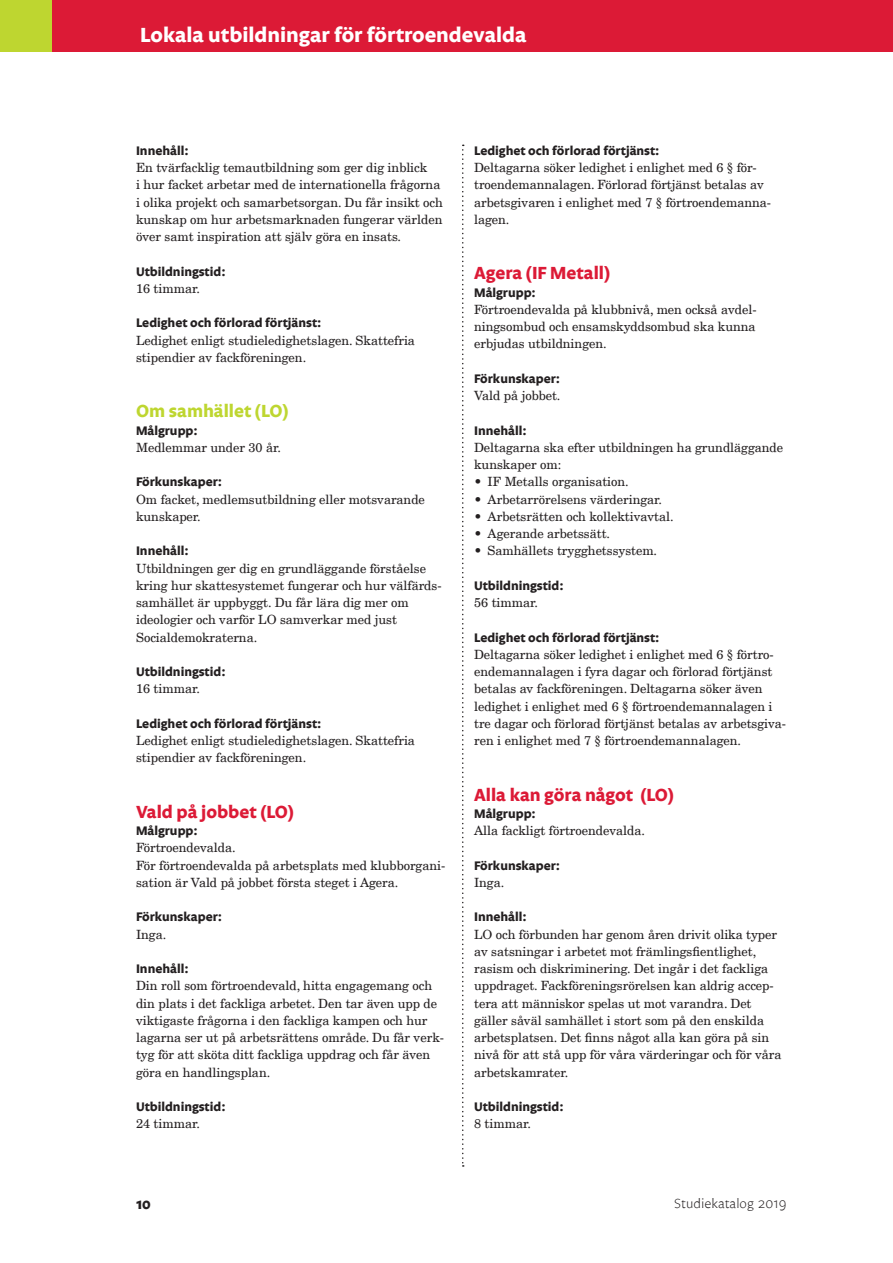
<style>
.page{position:relative;width:893px;height:1263px;background:#fff}
.page>*{position:absolute;margin:0;border:0;box-sizing:border-box;transform-origin:0 0}
.t1{font:700 21px "Legato";color:#fff}
.t2{font:700 18px "Legato";color:#dc1a36}
.t3{font:700 18px "Legato";color:#bed630}
.t4{font:700 15px "Legato";color:#231f20}
.t5{font:300 13.5px "Legato";color:#231f20}
.t6{font:12.75px/17.2px "New Century Schlbk LT";letter-spacing:-.005em;color:#231f20}
.t7{font:700 12.75px "Legato";color:#231f20}
</style>
<div class="page">
<div style="left:0;top:0;width:893px;height:52px;background:#dc1a36"></div>
<svg style="left:462px;top:145px;width:2px;height:1022px"></svg>
<div style="left:0;top:0;width:52px;height:51px;background:#bed630"></div>
<h1 class="t1" style="left:140px;top:23px;width:387px">Lokala utbildningar för förtroendevalda</h1>
<p class="t7" style="left:136px;top:143px;width:54px">Innehåll:</p>
<p class="t6" style="left:136px;top:159px;width:308px">En tvärfacklig temautbildning som ger dig inblick<br>i hur facket arbetar med de internationella frågorna i olika projekt och samarbetsorgan. Du får insikt och kunskap om hur arbetsmarknaden fungerar världen över samt inspiration att själv göra en insats.</p>
<p class="t7" style="left:136px;top:264px;width:91px">Utbildningstid:</p>
<p class="t6" style="left:136px;top:280px;width:65px">16 timmar.</p>
<p class="t7" style="left:136px;top:316px;width:187px">Ledighet och förlorad förtjänst:</p>
<p class="t6" style="left:136px;top:331px;width:280px">Ledighet enligt studieledighetslagen. Skattefria stipendier av fackföreningen.</p>
<h2 class="t3" style="left:136px;top:401px;width:154px">Om samhället (LO)</h2>
<p class="t7" style="left:136px;top:423px;width:63px">Målgrupp:</p>
<p class="t6" style="left:136px;top:439px;width:146px">Medlemmar under 30 år.</p>
<p class="t7" style="left:136px;top:475px;width:88px">Förkunskaper:</p>
<p class="t6" style="left:136px;top:490px;width:290px">Om facket, medlemsutbildning eller motsvarande kunskaper.</p>
<p class="t7" style="left:136px;top:544px;width:54px">Innehåll:</p>
<p class="t6" style="left:136px;top:559px;width:307px">Utbildningen ger dig en grundläggande förståelse kring hur skattesystemet fungerar och hur välfärds&shy;samhället är uppbyggt. Du får lära dig mer om ideologier och varför LO samverkar med just Socialdemokraterna.</p>
<p class="t7" style="left:136px;top:664px;width:91px">Utbildningstid:</p>
<p class="t6" style="left:136px;top:680px;width:65px">16 timmar.</p>
<p class="t7" style="left:136px;top:716px;width:187px">Ledighet och förlorad förtjänst:</p>
<p class="t6" style="left:136px;top:732px;width:280px">Ledighet enligt studieledighetslagen. Skattefria stipendier av fackföreningen.</p>
<h2 class="t2" style="left:136px;top:801px;width:159px">Vald på jobbet (LO)</h2>
<p class="t7" style="left:136px;top:823px;width:63px">Målgrupp:</p>
<p class="t6" style="left:136px;top:839px;width:311px">Förtroendevalda.<br>För förtroendevalda på arbetsplats med klubborgani&shy;sation är Vald på jobbet första steget i Agera.</p>
<p class="t7" style="left:136px;top:910px;width:88px">Förkunskaper:</p>
<p class="t6" style="left:136px;top:925px;width:32px">Inga.</p>
<p class="t7" style="left:136px;top:961px;width:54px">Innehåll:</p>
<p class="t6" style="left:136px;top:977px;width:309px">Din roll som förtroendevald, hitta engagemang och din plats i det fackliga arbetet. Den tar även upp de viktigaste frågorna i den fackliga kampen och hur lagarna ser ut på arbetsrättens område. Du får verk&shy;tyg för att sköta ditt fackliga uppdrag och får även göra en handlingsplan.</p>
<p class="t7" style="left:136px;top:1099px;width:91px">Utbildningstid:</p>
<p class="t6" style="left:136px;top:1115px;width:65px">24 timmar.</p>
<p class="t7" style="left:474px;top:143px;width:187px">Ledighet och förlorad förtjänst:</p>
<p class="t6" style="left:474px;top:159px;width:299px">Deltagarna söker ledighet i enlighet med 6 § för&shy;troendemannalagen. Förlorad förtjänst betalas av arbetsgivaren i enlighet med 7 § förtroendemanna&shy;lagen.</p>
<h2 class="t2" style="left:474px;top:263px;width:138px">Agera (IF Metall)</h2>
<p class="t7" style="left:474px;top:285px;width:63px">Målgrupp:</p>
<p class="t6" style="left:474px;top:301px;width:284px;text-align:justify">Förtroendevalda på klubbnivå, men också avdel&shy;ningsombud och ensamskyddsombud ska kunna erbjudas utbildningen.</p>
<p class="t7" style="left:474px;top:371px;width:88px">Förkunskaper:</p>
<p class="t6" style="left:474px;top:387px;width:88px">Vald på jobbet.</p>
<p class="t7" style="left:474px;top:423px;width:54px">Innehåll:</p>
<p class="t6" style="left:474px;top:439px;width:311px">Deltagarna ska efter utbildningen ha grundläggande kunskaper om:</p>
<p class="t6" style="left:474px;top:473px;width:156px">• IF Metalls organisation.</p>
<p class="t6" style="left:474px;top:490px;width:189px">• Arbetarrörelsens värderingar.</p>
<p class="t6" style="left:474px;top:508px;width:201px">• Arbetsrätten och kollektivavtal.</p>
<p class="t6" style="left:474px;top:525px;width:138px">• Agerande arbetssätt.</p>
<p class="t6" style="left:474px;top:542px;width:185px">• Samhällets trygghetssystem.</p>
<p class="t7" style="left:474px;top:578px;width:91px">Utbildningstid:</p>
<p class="t6" style="left:474px;top:594px;width:65px">56 timmar.</p>
<p class="t7" style="left:474px;top:630px;width:187px">Ledighet och förlorad förtjänst:</p>
<p class="t6" style="left:474px;top:646px;width:314px">Deltagarna söker ledighet i enlighet med 6 § förtro&shy;endemannalagen i fyra dagar och förlorad förtjänst betalas av fackföreningen. Deltagarna söker även ledighet i enlighet med 6 § förtroendemannalagen i tre dagar och förlorad förtjänst betalas av arbetsgiva&shy;ren i enlighet med 7 § förtroendemannalagen.</p>
<h2 class="t2" style="left:474px;top:784px;width:201px">Alla kan göra något (LO)</h2>
<p class="t7" style="left:474px;top:806px;width:63px">Målgrupp:</p>
<p class="t6" style="left:474px;top:822px;width:172px">Alla fackligt förtroendevalda.</p>
<p class="t7" style="left:474px;top:858px;width:88px">Förkunskaper:</p>
<p class="t6" style="left:474px;top:874px;width:32px">Inga.</p>
<p class="t7" style="left:474px;top:910px;width:54px">Innehåll:</p>
<p class="t6" style="left:474px;top:925px;width:309px">LO och förbunden har genom åren drivit olika typer av satsningar i arbetet mot främlingsfientlighet, rasism och diskriminering. Det ingår i det fackliga uppdraget. Fackföreningsrörelsen kan aldrig accep&shy;tera att människor spelas ut mot varandra. Det gäller såväl samhället i stort som på den enskilda arbetsplatsen. Det finns något alla kan göra på sin nivå för att stå upp för våra värderingar och för våra arbetskamrater.</p>
<p class="t7" style="left:474px;top:1099px;width:91px">Utbildningstid:</p>
<p class="t6" style="left:474px;top:1115px;width:58px">8 timmar.</p>
<p class="t4" style="left:136px;top:1195px;width:16px">10</p>
<p class="t5" style="left:674px;top:1196px;width:114px">Studiekatalog 2019</p>
</div>
